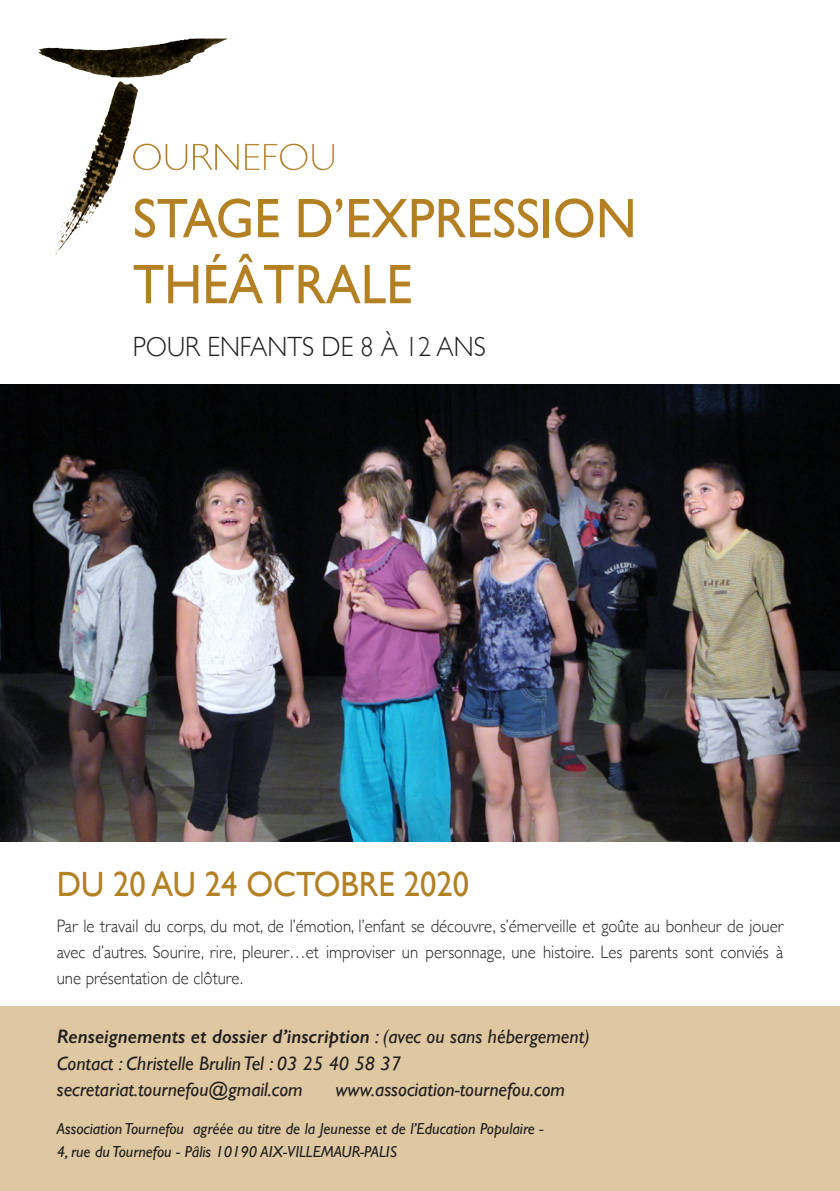
<style>
.page{position:relative;width:840px;height:1191px;background:#fff}
.page>*{position:absolute;margin:0;border:0;box-sizing:border-box;transform-origin:0 0}
.t1{font:56px/66px "Gill Sans";color:#b48024;scale:.93 1}
.t2{font:35px "Gill Sans";color:#b48024;scale:.93 1}
.t3{font:300 27.8px "Gill Sans";color:#231f20;scale:.93 1}
.t4{font:italic 19.6px/26.6px "Gill Sans";color:#231f20}
.t5{font:300 18px/26px "Gill Sans";color:#231f20;text-align:justify;scale:.93 1}
.t6{font:italic 16px/22.4px "Gill Sans";color:#231f20}
.s1{font-weight:600}
</style>
<div class="page">
<div style="left:0;top:1006px;width:839px;height:185px;background:#dec8a1"></div>
<img style="left:0;top:384px;width:839px;height:457px">
<img style="left:120px;top:39px;width:75px;height:10px">
<p class="t1" style="left:133px;top:185px;width:542px">STAGE D’EXPRESSION<br>THÉÂTRALE</p>
<p class="t3" style="left:133px;top:324px;width:381px">POUR ENFANTS DE 8 À 12 ANS</p>
<p class="t2" style="left:57px;top:863px;width:444px">DU 20 AU 24 OCTOBRE 2020</p>
<p class="t5" style="left:57px;top:912px;width:782px">Par le travail du corps, du mot, de l’émotion, l’enfant se découvre, s’émerveille et goûte au bonheur de jouer avec d’autres. Sourire, rire, pleurer…et improviser un personnage, une histoire. Les parents sont conviés à une présentation de clôture.</p>
<p class="t4" style="left:57px;top:1023px;width:534px"><span class="s1">Renseignements et dossier d’inscription</span> : (avec ou sans hébergement)<br>Contact : Christelle Brulin Tel : 03 25 40 58 37 secretariat.tournefou@gmail.com</p>
<p class="t4" style="left:335px;top:1076px;width:231px">www.association-tournefou.com</p>
<p class="t6" style="left:57px;top:1117px;width:488px">Association Tournefou agréée au titre de la Jeunesse et de l’Education Populaire -<br>4, rue du Tournefou - Pâlis 10190 AIX-VILLEMAUR-PALIS</p>
</div>
